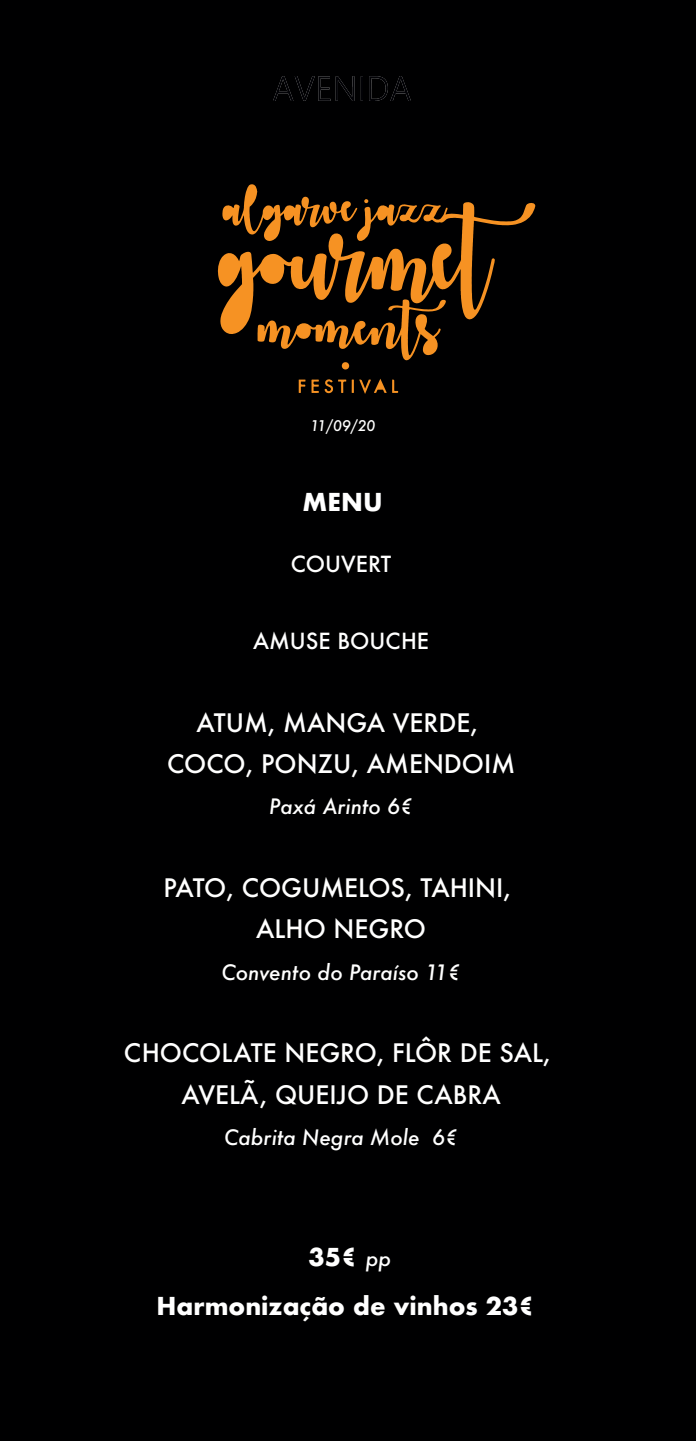
<style>
.page{position:relative;width:696px;height:1441px;background:#000001}
.page>*{position:absolute;margin:0;border:0;box-sizing:border-box;transform-origin:0 0}
.t1{font:500 24.8px/41.4px "Futura";color:#fff;text-align:center}
.t2{font:700 24px/49.4px "Futura";color:#fff;text-align:center}
.t3{font:500 21.6px "Futura";color:#fff}
.t4{font:italic 500 20.6px "Futura";color:#fff}
.t5{font:italic 500 14.4px "Futura";color:#fff}
.s1{font-weight:500;font-style:italic;font-size:20.6px}
</style>
<div class="page">
<svg style="left:218px;top:202px;width:317px;height:132px"></svg>
<svg style="left:299px;top:379px;width:6px;height:14px"></svg>
<div style="left:342px;top:362px;width:7px;height:7px;background:#f69223;border-radius:50%"></div>
<svg style="left:223px;top:289px;width:19px;height:39px"></svg>
<svg style="left:383px;top:208px;width:5px;height:9px"></svg>
<svg style="left:444px;top:249px;width:4px;height:7px"></svg>
<svg style="left:257px;top:299px;width:189px;height:62px"></svg>
<svg style="left:222px;top:184px;width:146px;height:96px"></svg>
<svg style="left:311px;top:379px;width:87px;height:15px"></svg>
<img style="left:274px;top:76px;width:137px;height:24px">
<p class="t5" style="left:311px;top:415px;width:66px">11/09/20</p>
<p class="t2" style="left:302px;top:477px;width:81px">MENU</p>
<p class="t3" style="left:291px;top:549px;width:102px">COUVERT</p>
<p class="t3" style="left:253px;top:626px;width:177px">AMUSE BOUCHE</p>
<p class="t1" style="left:167px;top:701px;width:350px">ATUM, MANGA VERDE,<br>COCO, PONZU, AMENDOIM</p>
<p class="t4" style="left:269px;top:792px;width:145px">Paxá Arinto 6€</p>
<p class="t1" style="left:163px;top:867px;width:349px">PATO, COGUMELOS, TAHINI,<br>ALHO NEGRO</p>
<p class="t4" style="left:221px;top:958px;width:241px">Convento do Paraíso 11€</p>
<p class="t1" style="left:124px;top:1032px;width:428px">CHOCOLATE NEGRO, FLÔR DE SAL,<br>AVELÃ, QUEIJO DE CABRA</p>
<p class="t4" style="left:224px;top:1123px;width:235px">Cabrita Negra Mole 6€</p>
<p class="t2" style="left:157px;top:1231px;width:380px">35€ <span class="s1">pp<br></span>Harmonização de vinhos 23€</p>
</div>
